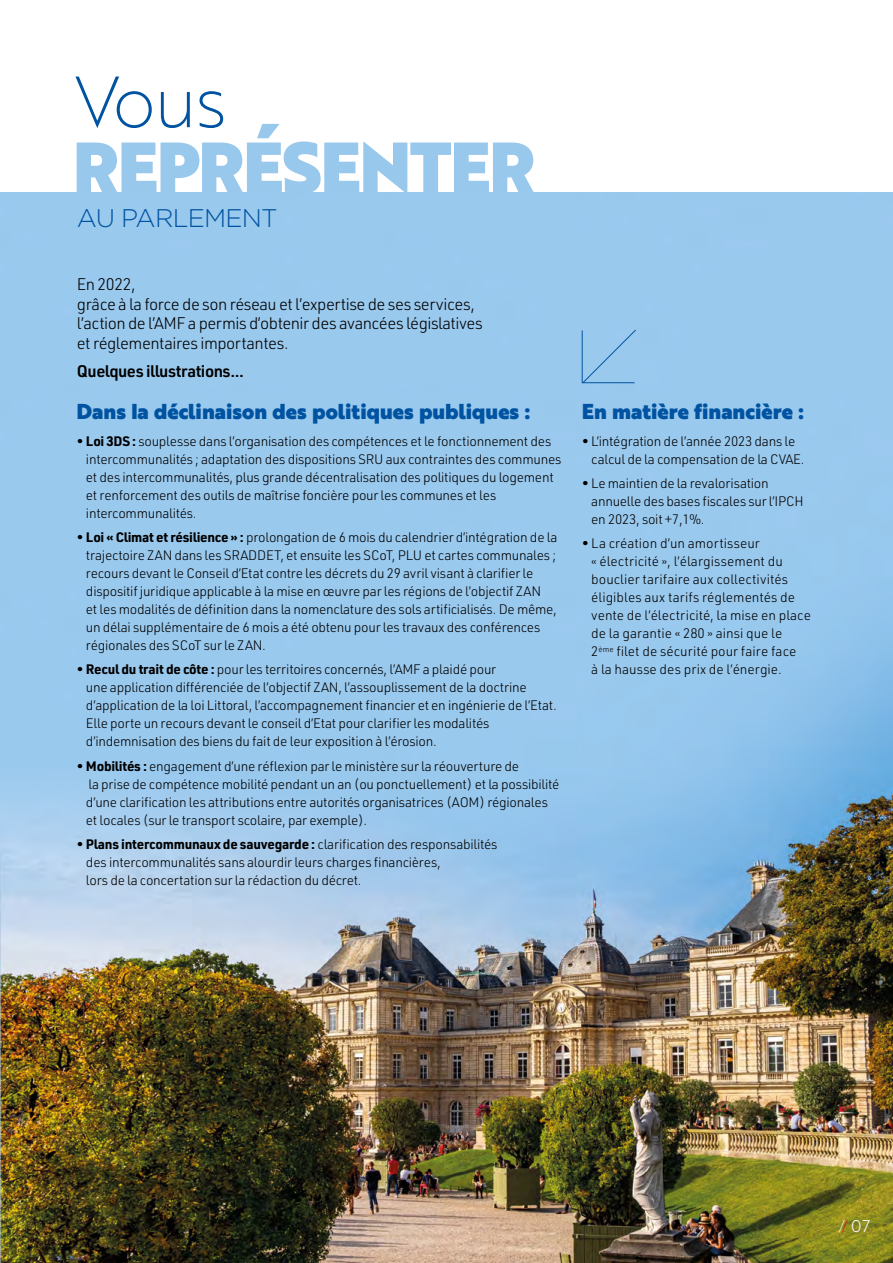
<style>
.page{position:relative;width:893px;height:1263px;background:#fff}
.page>*{position:absolute;margin:0;border:0;box-sizing:border-box;transform-origin:0 0}
.t1{font:70.35px "Brother 1816 Thin";color:#0053a1}
.t2{font:300 25.5px "Gotham";letter-spacing:-.03em;color:#0053a1}
.t3{font:21px "Brother 1816 Black";color:#0053a1}
.t4{font:300 16.5px/19.5px "URWDIN";letter-spacing:-.03em;color:#000}
.t5{font:600 16.5px "URWDIN";letter-spacing:-.03em;color:#000}
.t6{font:16.5px "Brother 1816 Light";color:#fff}
.t7{font:300 13.5px/18px "URWDIN";letter-spacing:-.02em;color:#000}
.t8{font:300 13.5px/18px "URWDIN";color:#000}
.s1{font-weight:700}
.s2{font-family:"Helvetica Neue LT Std";font-weight:100}
.s3{font-family:"Helvetica Neue LT Std";font-weight:100;color:#e30613}
</style>
<div class="page">
<img style="left:1px;top:193px;width:892px;height:1070px">
<svg style="left:581px;top:329px;width:56px;height:55px;background:#91c2e9"></svg>
<img style="left:77px;top:124px;width:457px;height:70px">
<h1 class="t1" style="left:75px;top:51px;width:153px">Vous</h1>
<h2 class="t2" style="left:77px;top:202px;width:202px">AU PARLEMENT</h2>
<p class="t4" style="left:77px;top:274px;width:408px">En 2022,<br>grâce à la force de son réseau et l’expertise de ses services, l’action de l’AMF a permis d’obtenir des avancées législatives et réglementaires importantes.</p>
<p class="t5" style="left:77px;top:359px;width:168px">Quelques illustrations...</p>
<h3 class="t3" style="left:77px;top:395px;width:455px">Dans la déclinaison des politiques publiques :</h3>
<p class="t7" style="left:86px;top:431px;width:477px;text-indent:-9px">• <span class="s1">Loi 3DS :</span> souplesse dans l’organisation des compétences et le fonctionnement des intercommunalités ; adaptation des dispositions SRU aux contraintes des communes et des intercommunalités, plus grande décentralisation des politiques du logement et renforcement des outils de maîtrise foncière pour les communes et les intercommunalités.</p>
<p class="t7" style="left:86px;top:528px;width:473px;text-indent:-9px">• <span class="s1">Loi « Climat et résilience » :</span> prolongation de 6 mois du calendrier d’intégration de la trajectoire ZAN dans les SRADDET, et ensuite les SCoT, PLU et cartes communales ; recours devant le Conseil d’Etat contre les décrets du 29 avril visant à clarifier le dispositif juridique applicable à la mise en œuvre par les régions de l’objectif ZAN<br>et les modalités de définition dans la nomenclature des sols artificialisés. De même, un délai supplémentaire de 6 mois a été obtenu pour les travaux des conférences régionales des SCoT sur le ZAN.</p>
<p class="t7" style="left:86px;top:660px;width:472px;text-indent:-9px">• <span class="s1">Recul du trait de côte :</span> pour les territoires concernés, l’AMF a plaidé pour<br>une application différenciée de l’objectif ZAN, l’assouplissement de la doctrine d’application de la loi Littoral, l’accompagnement financier et en ingénierie de l’Etat.<br>Elle porte un recours devant le conseil d’Etat pour clarifier les modalités d’indemnisation des biens du fait de leur exposition à l’érosion.</p>
<p class="t7" style="left:86px;top:756px;width:475px;text-indent:-9px">• <span class="s1">Mobilités :</span> engagement d’une réflexion par le ministère sur la réouverture de<br>la prise de compétence mobilité pendant un an (ou ponctuellement) et la possibilité d’une clarification les attributions entre autorités organisatrices (AOM) régionales et locales (sur le transport scolaire, par exemple).</p>
<p class="t7" style="left:86px;top:835px;width:413px;text-indent:-9px">• <span class="s1">Plans intercommunaux de sauvegarde :</span> clarification des responsabilités des intercommunalités sans alourdir leurs charges financières,<br>lors de la concertation sur la rédaction du décret.</p>
<h3 class="t3" style="left:582px;top:395px;width:224px">En matière financière :</h3>
<p class="t7" style="left:591px;top:431px;width:215px;text-indent:-9px">• L’intégration de l’année 2023 dans le calcul de la compensation de la CVAE.</p>
<p class="t7" style="left:591px;top:474px;width:214px;text-indent:-9px">• Le maintien de la revalorisation annuelle des bases fiscales sur l’IPCH en 2023, soit +7,1%.</p>
<p class="t8" style="left:591px;top:534px;width:221px;text-indent:-9px">• La création d’un amortisseur<br>« électricité », l’élargissement du bouclier tarifaire aux collectivités éligibles aux tarifs réglementés de vente de l’électricité, la mise en place de la garantie « 280 » ainsi que le<br>2<sup>ème</sup> filet de sécurité pour faire face<br>à la hausse des prix de l’énergie.</p>
<p class="t6" style="left:839px;top:1213px;width:33px"><span class="s2">/</span><span class="s3">/</span> 07</p>
</div>
